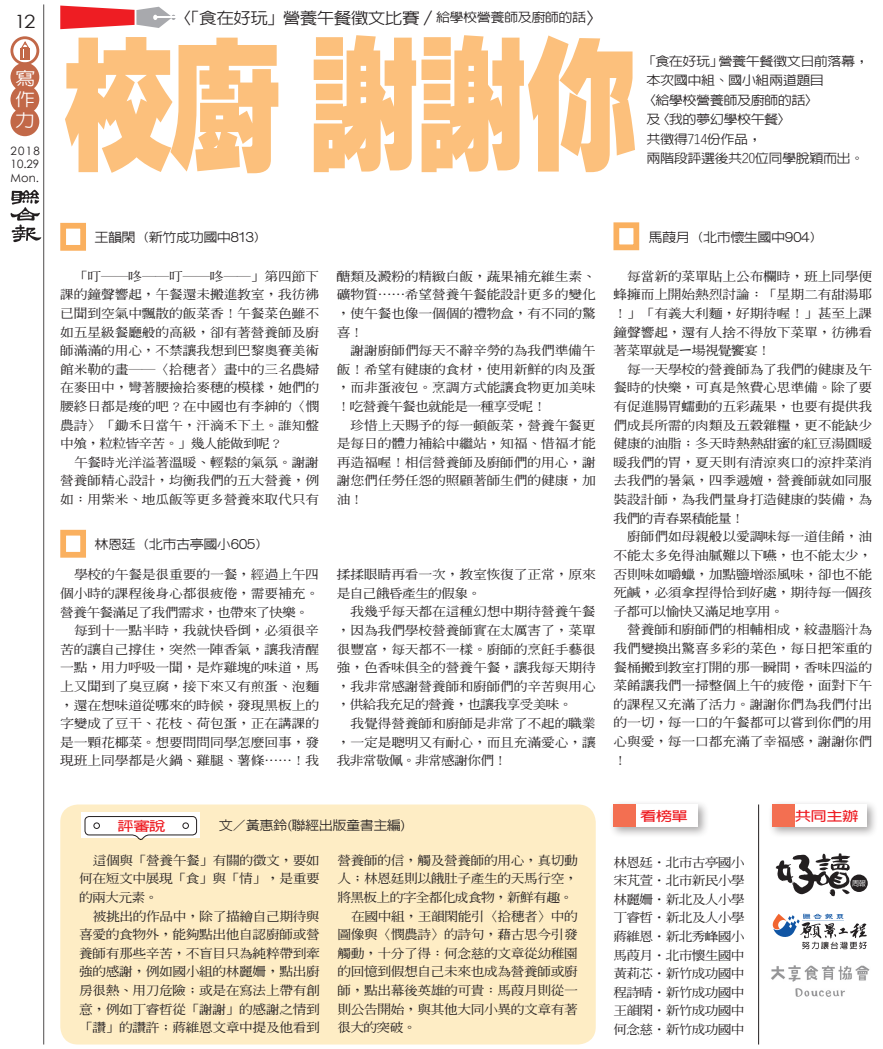
<style>
.page{position:relative;width:883px;height:1049px;background:#fff}
.page>*{position:absolute;margin:0;border:0;box-sizing:border-box;transform-origin:0 0}
.t1{font:900 141.75px "AR Hei B5";color:#fcc07c;scale:.8 1}
.t2{font:18.38px "Century Gothic";color:#231f20;scale:1.11 1}
.t3{font:500 17.75px/21.2px "AR Hei B5";color:#fff;text-align:justify;scale:1.13 1}
.t4{font:500 16px "AR Hei B5";letter-spacing:-.04em;color:#231f20;scale:1.11 1}
.t5{font:700 13.12px "AR Hei B5";letter-spacing:-.04em;color:#ee1d23;scale:1.25 1}
.t6{font:500 12.75px "AR Hei B5";letter-spacing:-.04em;color:#231f20;scale:1.11 1}
.t7{font:500 12.75px "AR Hei U30";letter-spacing:-.04em;color:#231f20;scale:1.11 1}
.t8{font:600 12.38px/18.6px "AR Ming U30";letter-spacing:-.01em;color:#231f20;text-align:justify;scale:1.11 1}
.t9{font:600 12.38px "AR Ming U30";letter-spacing:-.03em;color:#231f20;scale:1.11 1}
.t10{font:600 12.38px "AR Ming U30";letter-spacing:-.05em;color:#231f20;scale:1.11 1}
.t11{font:11.5px/13.9px "Century Gothic";color:#231f20;text-align:justify}
.t12{font:500 7.12px "AR Hei B5";color:#fff}
.s1{font-size:12.75px}
</style>
<div class="page">
<hr style="left:43px;top:4px;width:1px;height:1040px;background:#231f20">
<svg style="left:10px;top:190px;width:32px;height:52px"></svg>
<div style="left:10px;top:36px;width:29px;height:29px;border:3px solid #c26848;border-radius:50%"></div>
<div style="left:12px;top:64px;width:26px;height:26px;background:#c26848;border-radius:50%"></div>
<div style="left:10px;top:63px;width:29px;height:28px;border:3px solid #c26848;border-radius:50%"></div>
<div style="left:12px;top:86px;width:26px;height:26px;background:#c26848;border-radius:50%"></div>
<div style="left:10px;top:85px;width:29px;height:29px;border:3px solid #c26848;border-radius:50%"></div>
<div style="left:12px;top:109px;width:26px;height:26px;background:#c26848;border-radius:50%"></div>
<div style="left:10px;top:107px;width:29px;height:29px;border:3px solid #c26848;border-radius:50%"></div>
<svg style="left:20px;top:40px;width:10px;height:20px"></svg>
<div style="left:60px;top:223px;width:26px;height:28px;border:6px solid #fab05f"></div>
<div style="left:60px;top:530px;width:26px;height:28px;border:6px solid #fab05f"></div>
<div style="left:613px;top:222px;width:26px;height:28px;border:6px solid #fab05f"></div>
<div style="left:60px;top:804px;width:535px;height:240px;background:#feedc5;border-radius:18px"></div>
<div style="left:81px;top:812px;width:119px;height:25px;background:#fff"></div>
<svg style="left:84px;top:816px;width:113px;height:24px"></svg>
<div style="left:93px;top:822px;width:7px;height:7px;border:1px solid #231f20;border-radius:50%"></div>
<div style="left:182px;top:822px;width:7px;height:7px;border:1px solid #231f20;border-radius:50%"></div>
<div style="left:608px;top:800px;width:101px;height:38px;background:#231f20;opacity:.4"></div>
<div style="left:634px;top:804px;width:63px;height:22px;background:#fff"></div>
<div style="left:613px;top:804px;width:22px;height:22px;background:#f36f51"></div>
<svg style="left:60px;top:6px;width:115px;height:23px"></svg>
<hr style="left:758px;top:804px;width:1px;height:240px;background:#231f20">
<img style="left:771px;top:965px;width:99px;height:32px">
<div style="left:767px;top:800px;width:111px;height:38px;background:#231f20;opacity:.4"></div>
<div style="left:793px;top:804px;width:74px;height:22px;background:#fff"></div>
<div style="left:772px;top:804px;width:22px;height:22px;background:#f36f51"></div>
<svg style="left:772px;top:914px;width:94px;height:35px"></svg>
<img style="left:775px;top:854px;width:38px;height:41px">
<img style="left:813px;top:853px;width:40px;height:44px">
<div style="left:850px;top:874px;width:17px;height:18px;background:#231f20;border-radius:50%"></div>
<h2 class="t2" style="left:14px;top:8px;width:20px">12</h2>
<h3 class="t3" style="left:15px;top:68px;width:19px">寫作力</h3>
<p class="t11" style="left:11px;top:143px;width:31px">2018<br>10.29<br>Mon.</p>
<p class="t4" style="left:174px;top:10px;width:388px">〈「食在好玩」營養午餐徵文比賽／<span class="s1">給學校營養師及廚師的話</span>〉</p>
<h1 class="t1" style="left:60px;top:33px;width:722px">校廚 謝謝你</h1>
<p class="t6" style="left:642px;top:55px;width:205px">「食在好玩」營養午餐徵文日前落幕，</p>
<p class="t6" style="left:646px;top:74px;width:161px">本次國中組、國小組兩道題目</p>
<p class="t6" style="left:642px;top:94px;width:160px">〈給學校營養師及廚師的話〉</p>
<p class="t6" style="left:646px;top:113px;width:132px">及〈我的夢幻學校午餐〉</p>
<p class="t6" style="left:646px;top:133px;width:105px">共徵得714份作品，</p>
<p class="t6" style="left:646px;top:152px;width:198px">兩階段評選後共20位同學脫穎而出。</p>
<p class="t7" style="left:94px;top:231px;width:158px">王韻閑（新竹成功國中813）</p>
<p class="t7" style="left:648px;top:231px;width:159px">馬葭月（北市懷生國中904）</p>
<p class="t8" style="left:60px;top:267px;width:235px;text-indent:14px">「叮──咚──叮──咚──」第四節下課的鐘聲響起，午餐還未搬進教室，我彷彿已聞到空氣中飄散的飯菜香！午餐菜色雖不如五星級餐廳般的高級，卻有著營養師及廚師滿滿的用心，不禁讓我想到巴黎奧賽美術館米勒的畫──〈拾穗者〉畫中的三名農婦在麥田中，彎著腰撿拾麥穗的模樣，她們的腰終日都是痠的吧？在中國也有李紳的〈憫農詩〉「鋤禾日當午，汗滴禾下土。誰知盤中飧，粒粒皆辛苦。」幾人能做到呢？</p>
<p class="t8" style="left:60px;top:453px;width:235px;text-indent:14px">午餐時光洋溢著溫暖、輕鬆的氣氛。謝謝營養師精心設計，均衡我們的五大營養，例如：用紫米、地瓜飯等更多營養來取代只有</p>
<p class="t7" style="left:94px;top:538px;width:159px">林恩廷（北市古亭國小605）</p>
<p class="t8" style="left:74px;top:565px;width:222px">學校的午餐是很重要的一餐，經過上午四</p>
<p class="t8" style="left:60px;top:584px;width:235px">個小時的課程後身心都很疲倦，需要補充。</p>
<p class="t10" style="left:60px;top:606px;width:225px">營養午餐滿足了我們需求，也帶來了快樂。</p>
<p class="t8" style="left:74px;top:621px;width:222px">每到十一點半時，我就快昏倒，必須很辛</p>
<p class="t8" style="left:60px;top:640px;width:235px">苦的讓自己撐住，突然一陣香氣，讓我清醒</p>
<p class="t8" style="left:60px;top:658px;width:235px">一點，用力呼吸一聞，是炸雞塊的味道，馬</p>
<p class="t8" style="left:60px;top:677px;width:235px">上又聞到了臭豆腐，接下來又有煎蛋、泡麵</p>
<p class="t8" style="left:60px;top:695px;width:235px">，還在想味道從哪來的時候，發現黑板上的</p>
<p class="t8" style="left:60px;top:714px;width:235px">字變成了豆干、花枝、荷包蛋，正在講課的</p>
<p class="t8" style="left:60px;top:733px;width:235px">是一顆花椰菜。想要問問同學怎麼回事，發</p>
<p class="t8" style="left:60px;top:751px;width:235px">現班上同學都是火鍋、雞腿、薯條……！我</p>
<p class="t8" style="left:337px;top:267px;width:235px">醣類及澱粉的精緻白飯，蔬果補充維生素、礦物質……希望營養午餐能設計更多的變化，使午餐也像一個個的禮物盒，有不同的驚喜！</p>
<p class="t8" style="left:337px;top:341px;width:235px;text-indent:14px">謝謝廚師們每天不辭辛勞的為我們準備午飯！希望有健康的食材，使用新鮮的肉及蛋，而非蛋液包。烹調方式能讓食物更加美味！吃營養午餐也就能是一種享受呢！</p>
<p class="t8" style="left:337px;top:416px;width:235px;text-indent:14px">珍惜上天賜予的每一頓飯菜，營養午餐更是每日的體力補給中繼站，知福、惜福才能再造福喔！相信營養師及廚師們的用心，謝謝您們任勞任怨的照顧著師生們的健康，加油！</p>
<p class="t8" style="left:337px;top:565px;width:235px">揉揉眼睛再看一次，教室恢復了正常，原來是自己餓昏產生的假象。</p>
<p class="t8" style="left:337px;top:602px;width:235px;text-indent:14px">我幾乎每天都在這種幻想中期待營養午餐，因為我們學校營養師實在太厲害了，菜單很豐富，每天都不一樣。廚師的烹飪手藝很強，色香味俱全的營養午餐，讓我每天期待，我非常感謝營養師和廚師們的辛苦與用心，供給我充足的營養，也讓我享受美味。</p>
<p class="t8" style="left:337px;top:714px;width:235px;text-indent:14px">我覺得營養師和廚師是非常了不起的職業，一定是聰明又有耐心，而且充滿愛心，讓我非常敬佩。非常感謝你們！</p>
<p class="t5" style="left:118px;top:819px;width:40px">評審說</p>
<p class="t7" style="left:219px;top:819px;width:170px">文／黃惠鈴(聯經出版童書主編)</p>
<p class="t8" style="left:79px;top:851px;width:218px;text-indent:14px">這個與「營養午餐」有關的徵文，要如何在短文中展現「食」與「情」，是重要的兩大元素。</p>
<p class="t8" style="left:79px;top:906px;width:218px;text-indent:14px">被挑出的作品中，除了描繪自己期待與喜愛的食物外，能夠點出他自認廚師或營養師有那些辛苦，不盲目只為純粹帶到牽強的感謝，例如國小組的林麗姍，點出廚房很熱、用刀危險；或是在寫法上帶有創意，例如丁睿哲從「謝謝」的感謝之情到「讚」的讚許；蔣維恩文章中提及他看到</p>
<p class="t9" style="left:337px;top:854px;width:218px">營養師的信，觸及營養師的用心，真切動</p>
<p class="t9" style="left:337px;top:872px;width:218px">人；林恩廷則以餓肚子產生的天馬行空，</p>
<p class="t10" style="left:337px;top:891px;width:214px">將黑板上的字全都化成食物，新鮮有趣。</p>
<p class="t9" style="left:351px;top:909px;width:206px">在國中組，王韻閑能引〈拾穗者〉中的</p>
<p class="t9" style="left:337px;top:928px;width:218px">圖像與〈憫農詩〉的詩句，藉古思今引發</p>
<p class="t9" style="left:337px;top:947px;width:218px">觸動，十分了得：何念慈的文章從幼稚園</p>
<p class="t9" style="left:337px;top:965px;width:218px">的回憶到假想自己未來也成為營養師或廚</p>
<p class="t9" style="left:337px;top:984px;width:218px">師，點出幕後英雄的可貴：馬葭月則從一</p>
<p class="t9" style="left:337px;top:1002px;width:218px">則公告開始，與其他大同小異的文章有著</p>
<p class="t8" style="left:337px;top:1018px;width:73px">很大的突破。</p>
<p class="t8" style="left:613px;top:267px;width:235px;text-indent:14px">每當新的菜單貼上公布欄時，班上同學便蜂擁而上開始熱烈討論：「星期二有甜湯耶！」「有義大利麵，好期待喔！」甚至上課鐘聲響起，還有人捨不得放下菜單，彷彿看著菜單就是ㄧ場視覺饗宴！</p>
<p class="t8" style="left:613px;top:360px;width:235px;text-indent:14px">每一天學校的營養師為了我們的健康及午餐時的快樂，可真是煞費心思準備。除了要有促進腸胃蠕動的五彩蔬果，也要有提供我們成長所需的肉類及五穀雜糧，更不能缺少健康的油脂；冬天時熱熱甜蜜的紅豆湯圓暖暖我們的胃，夏天則有清涼爽口的涼拌菜消去我們的暑氣，四季遞嬗，營養師就如同服裝設計師，為我們量身打造健康的裝備，為我們的青春累積能量！</p>
<p class="t8" style="left:613px;top:527px;width:235px;text-indent:14px">廚師們如母親般以愛調味每一道佳餚，油不能太多免得油膩難以下嚥，也不能太少，否則味如嚼蠟，加點鹽增添風味，卻也不能死鹹，必須拿捏得恰到好處，期待每一個孩子都可以愉快又滿足地享用。</p>
<p class="t8" style="left:613px;top:620px;width:235px;text-indent:14px">營養師和廚師們的相輔相成，絞盡腦汁為我們變換出驚喜多彩的菜色，每日把笨重的餐桶搬到教室打開的那一瞬間，香味四溢的菜餚讓我們一掃整個上午的疲倦，面對下午的課程又充滿了活力。謝謝你們為我們付出的一切，每一口的午餐都可以嘗到你們的用心與愛，每一口都充滿了幸福感，謝謝你們！</p>
<p class="t5" style="left:640px;top:809px;width:40px">看榜單</p>
<p class="t8" style="left:613px;top:852px;width:120px">林恩廷‧北市古亭國小宋芃萱‧北市新民小學林麗姍‧新北及人小學丁睿哲‧新北及人小學蔣維恩‧新北秀峰國小馬葭月‧北市懷生國中黃莉芯‧新竹成功國中程詩晴‧新竹成功國中王韻閑‧新竹成功國中何念慈‧新竹成功國中</p>
<p class="t5" style="left:794px;top:809px;width:52px">共同主辦</p>
<p class="t12" style="left:852px;top:880px;width:15px">周報</p>
</div>
